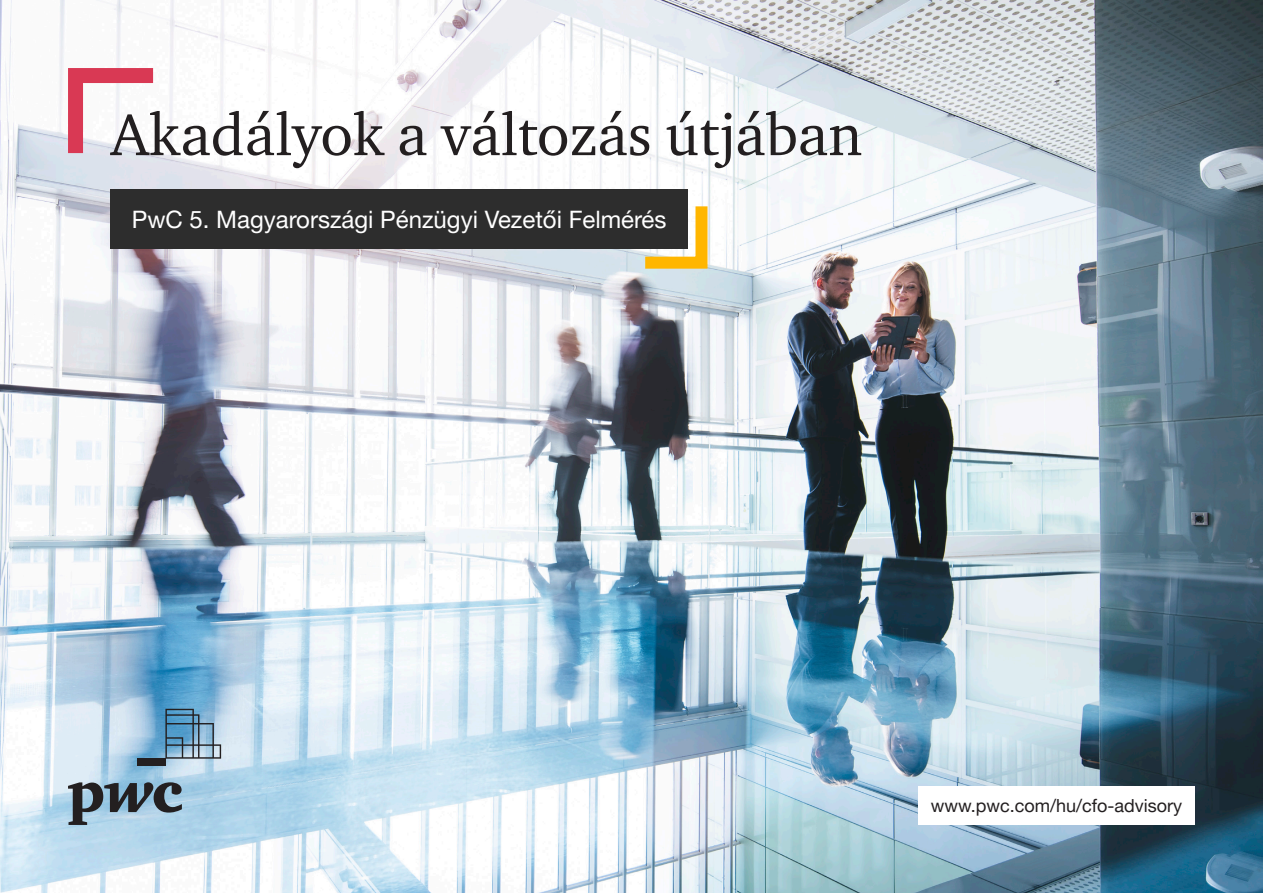
<style>
.page{position:relative;width:1263px;height:893px;background:#fff}
.page>*{position:absolute;margin:0;border:0;box-sizing:border-box;transform-origin:0 0}
.Graph_Labels_RIght_A{font:60px "ITC Charter Com";color:#231f20}
.Graph_Labels_RIght_A-2{font:24px "Helvetica Neue LT Pro";color:#fff}
.t1{font:18px "Helvetica Neue LT Pro";color:#231f20}
</style>
<div class="page">
<img style="left:0;top:0;width:1263px;height:893px">
<div style="left:111px;top:189px;width:577px;height:60px;background:#2d2d2d"></div>
<svg style="left:68px;top:782px;width:114px;height:43px;background:#718694"></svg>
<div style="left:137px;top:759px;width:28px;height:7px;background:#231f20"></div>
<svg style="left:165px;top:709px;width:56px;height:50px;background:#6f97b1"></svg>
<svg style="left:61px;top:61px;width:107px;height:107px"></svg>
<svg style="left:633px;top:194px;width:80px;height:81px"></svg>
<div style="left:918px;top:787px;width:277px;height:38px;background:#fff"></div>
<p class="Graph_Labels_RIght_A" style="left:111px;top:98px;width:753px">Akadályok a változás útjában</p>
<p class="Graph_Labels_RIght_A-2" style="left:132px;top:204px;width:536px">PwC 5. Magyarországi Pénzügyi Vezetői Felmérés</p>
<p class="t1" style="left:931px;top:795px;width:253px">www.pwc.com/hu/cfo-advisory</p>
</div>
